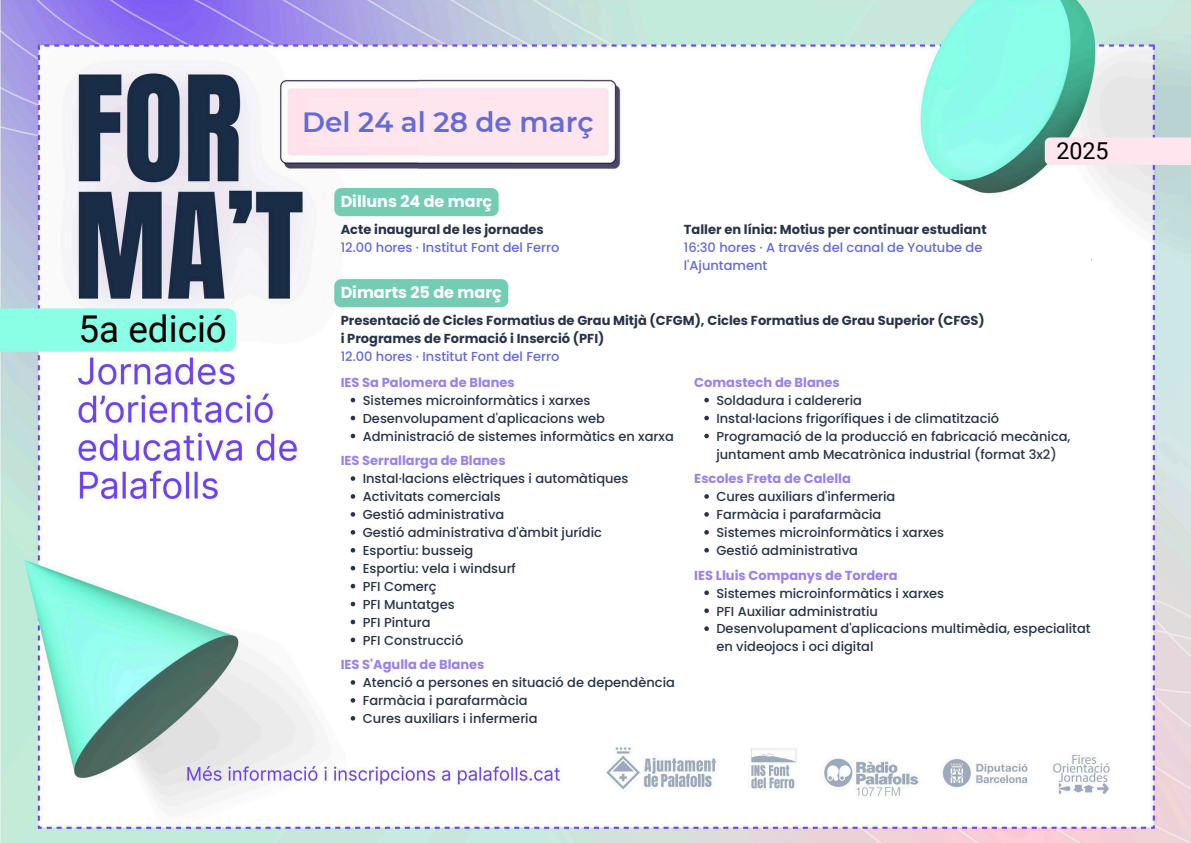
<style>
.page{position:relative;width:1191px;height:843px;background:#fff}
.page>*{position:absolute;margin:0;border:0;box-sizing:border-box;transform-origin:0 0}
.t1{font:36.9px "Roboto";color:#000}
.t2{font:600 27.8px "Montserrat";color:#646ada}
.t3{font:23.3px "Roboto";color:#000}
.t4{font:700 16px "Poppins";color:#fff}
.t5{font:500 13px/17.9px "Poppins";color:#28334a}
.t6{font:500 13px/18px "Poppins";color:#646ada}
.t7{font:700 13px/18px "Poppins";color:#28334a}
.t8{font:700 13px "Poppins";color:#9a80ef}
.s1{font-weight:700;color:#28334a}
.s2{font-weight:500;color:#646ada}
</style>
<div class="page">
<img style="left:0;top:0;width:1190px;height:842px">
<div style="left:355px;top:200px;width:735px;height:529px;background:#fff"></div>
<div style="left:1047px;top:296px;width:87px;height:405px;background:#fff"></div>
<div style="left:73px;top:515px;width:135px;height:49px;background:#fff"></div>
<div style="left:683px;top:68px;width:209px;height:95px;background:#fff"></div>
<img style="left:418px;top:76px;width:221px;height:97px">
<div style="left:309px;top:97px;width:294px;height:49px;background:#fee5ee"></div>
<div style="left:0;top:308px;width:236px;height:43px;background:#8bffe5"></div>
<div style="left:1044px;top:137px;width:146px;height:28px;background:#fee5ee"></div>
<div style="left:334px;top:188px;width:164px;height:28px;background:#74cdb3;border-radius:7px"></div>
<div style="left:334px;top:279px;width:174px;height:28px;background:#74cdb3;border-radius:7px"></div>
<svg style="left:350px;top:397px;width:5px;height:5px"></svg>
<svg style="left:350px;top:415px;width:5px;height:5px"></svg>
<svg style="left:350px;top:433px;width:5px;height:5px"></svg>
<svg style="left:350px;top:476px;width:5px;height:4px"></svg>
<svg style="left:350px;top:494px;width:5px;height:4px"></svg>
<svg style="left:350px;top:512px;width:5px;height:4px"></svg>
<svg style="left:350px;top:530px;width:5px;height:4px"></svg>
<svg style="left:350px;top:547px;width:5px;height:5px"></svg>
<svg style="left:350px;top:565px;width:5px;height:5px"></svg>
<svg style="left:350px;top:583px;width:5px;height:5px"></svg>
<svg style="left:350px;top:601px;width:5px;height:5px"></svg>
<svg style="left:350px;top:619px;width:5px;height:5px"></svg>
<svg style="left:350px;top:637px;width:5px;height:5px"></svg>
<svg style="left:350px;top:680px;width:5px;height:4px"></svg>
<svg style="left:350px;top:697px;width:5px;height:5px"></svg>
<svg style="left:350px;top:715px;width:5px;height:5px"></svg>
<svg style="left:704px;top:397px;width:4px;height:5px"></svg>
<svg style="left:704px;top:415px;width:4px;height:5px"></svg>
<svg style="left:704px;top:433px;width:4px;height:5px"></svg>
<svg style="left:704px;top:494px;width:4px;height:4px"></svg>
<svg style="left:704px;top:512px;width:4px;height:4px"></svg>
<svg style="left:704px;top:530px;width:4px;height:4px"></svg>
<svg style="left:704px;top:548px;width:4px;height:4px"></svg>
<svg style="left:704px;top:590px;width:4px;height:5px"></svg>
<svg style="left:704px;top:608px;width:4px;height:4px"></svg>
<svg style="left:704px;top:626px;width:4px;height:4px"></svg>
<h1 class="t1" style="left:78px;top:308px;width:150px">5a edició</h1>
<h2 class="t2" style="left:302px;top:105px;width:293px">Del 24 al 28 de març</h2>
<h3 class="t4" style="left:340px;top:190px;width:153px">Dilluns 24 de març</h3>
<h5 class="t6" style="left:340px;top:220px;width:220px"><span class="s1">Acte inaugural de les jornades<br></span>12.00 hores · Institut Font del Ferro</h5>
<h5 class="t4" style="left:340px;top:281px;width:163px">Dimarts 25 de març</h5>
<p class="t6" style="left:683px;top:220px;width:304px"><span class="s1">Taller en línia: Motius per continuar estudiant<br></span>16:30 hores · A través del canal de Youtube de l'Ajuntament</p>
<h4 class="t7" style="left:340px;top:311px;width:645px">Presentació de Cicles Formatius de Grau Mitjà (CFGM), Cicles Formatius de Grau Superior (CFGS) i Programes de Formació i Inserció (PFI)<br><span class="s2">12.00 hores · Institut Font del Ferro</span></h4>
<p class="t3" style="left:1056px;top:137px;width:54px">2025</p>
<h4 class="t8" style="left:340px;top:373px;width:175px">IES Sa Palomera de Blanes</h4>
<h5 class="t5" style="left:363px;top:391px;width:229px">Sistemes microinformàtics i xarxes</h5>
<h5 class="t5" style="left:363px;top:409px;width:244px">Desenvolupament d'aplicacions web</h5>
<p class="t5" style="left:363px;top:427px;width:312px">Administració de sistemes informàtics en xarxa</p>
<p class="t8" style="left:340px;top:451px;width:166px">IES Serrallarga de Blanes</p>
<p class="t5" style="left:363px;top:469px;width:267px">Instal·lacions elèctriques i automàtiques</p>
<h5 class="t5" style="left:363px;top:487px;width:139px">Activitats comercials</h5>
<p class="t5" style="left:363px;top:505px;width:143px">Gestió administrativa</p>
<p class="t5" style="left:363px;top:523px;width:241px">Gestió administrativa d'àmbit jurídic</p>
<p class="t5" style="left:363px;top:541px;width:112px">Esportiu: busseig</p>
<p class="t5" style="left:363px;top:559px;width:155px">Esportiu: vela i windsurf</p>
<p class="t5" style="left:363px;top:577px;width:75px">PFI Comerç</p>
<p class="t5" style="left:363px;top:595px;width:93px">PFI Muntatges</p>
<p class="t5" style="left:363px;top:613px;width:69px">PFI Pintura</p>
<p class="t5" style="left:363px;top:631px;width:102px">PFI Construcció</p>
<p class="t8" style="left:340px;top:655px;width:145px">IES S'Agulla de Blanes</p>
<p class="t5" style="left:363px;top:673px;width:314px">Atenció a persones en situació de dependència</p>
<h5 class="t5" style="left:363px;top:691px;width:166px">Farmàcia i parafarmàcia</h5>
<p class="t5" style="left:363px;top:709px;width:176px">Cures auxiliars i infermeria</p>
<p class="t8" style="left:694px;top:373px;width:147px">Comastech de Blanes</p>
<p class="t5" style="left:716px;top:391px;width:147px">Soldadura i caldereria</p>
<h5 class="t5" style="left:716px;top:409px;width:284px">Instal·lacions frigorífiques i de climatització</h5>
<p class="t5" style="left:716px;top:427px;width:355px">Programació de la producció en fabricació mecànica, juntament amb Mecatrònica industrial (format 3x2)</p>
<p class="t8" style="left:694px;top:469px;width:158px">Escoles Freta de Calella</p>
<p class="t5" style="left:716px;top:487px;width:180px">Cures auxiliars d'infermeria</p>
<h5 class="t5" style="left:716px;top:505px;width:166px">Farmàcia i parafarmàcia</h5>
<p class="t5" style="left:716px;top:523px;width:229px">Sistemes microinformàtics i xarxes</p>
<p class="t5" style="left:716px;top:541px;width:143px">Gestió administrativa</p>
<p class="t8" style="left:694px;top:565px;width:205px">IES Lluis Companys de Tordera</p>
<p class="t5" style="left:716px;top:584px;width:229px">Sistemes microinformàtics i xarxes</p>
<h5 class="t5" style="left:716px;top:601px;width:163px">PFI Auxiliar administratiu</h5>
<p class="t5" style="left:716px;top:619px;width:376px">Desenvolupament d'aplicacions multimèdia, especialitat en videojocs i oci digital</p>
</div>
